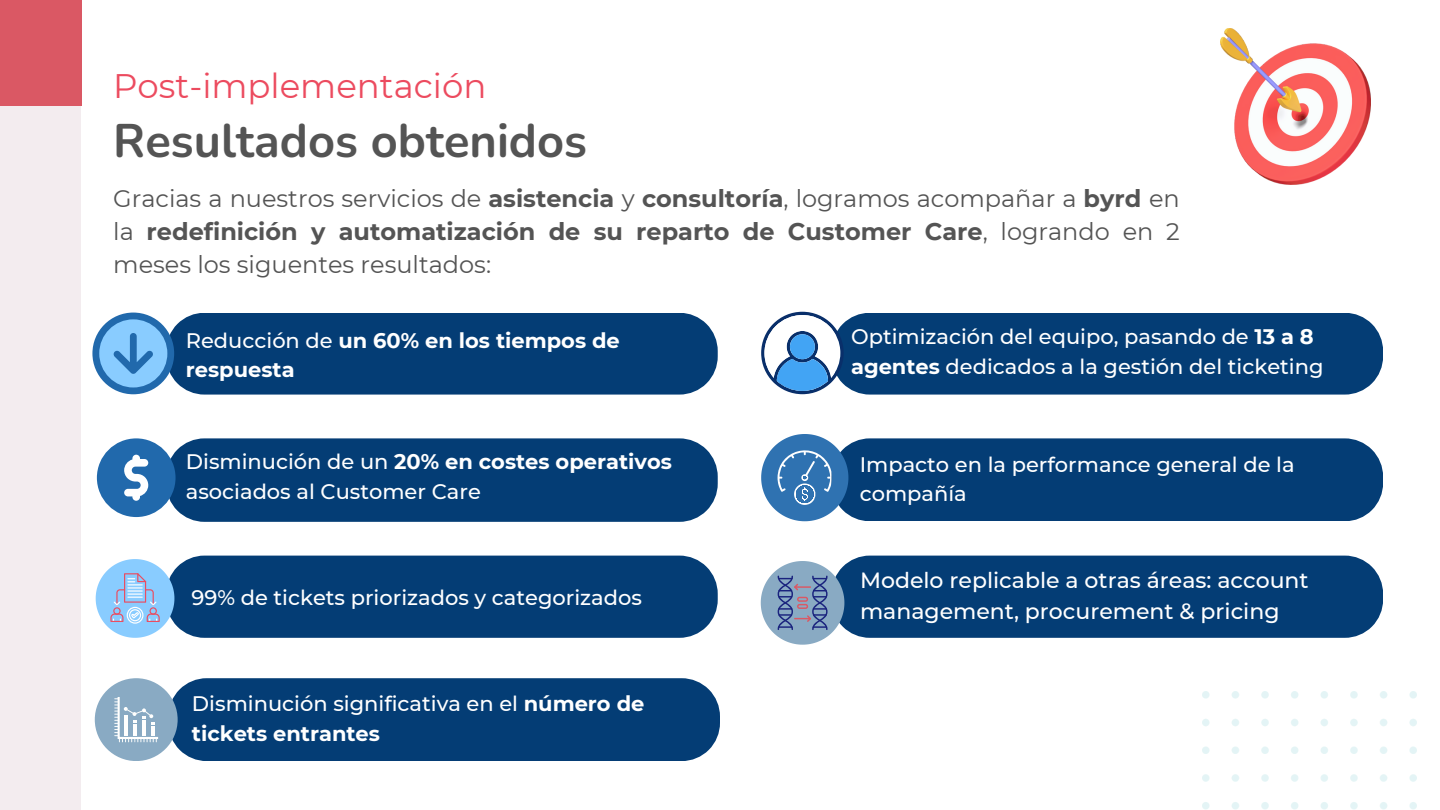
<style>
.page{position:relative;width:1440px;height:810px;background:#fff}
.page>*{position:absolute;margin:0;border:0;box-sizing:border-box;transform-origin:0 0}
.t1{font:700 47px "Nunito";color:#545454}
.t2{font:34px "Montserrat";color:#ec4b5f}
.t3{font:24px/33px "Montserrat";color:#545454;text-align:justify}
.t4{font:500 22px/30.8px "Montserrat";color:#fff}
.t5{font:500 21px/29.2px "Montserrat";color:#fff}
.t6{font:700 21px/29.2px "Montserrat";color:#fff}
.s1{font-weight:700}
.s2{font-weight:500}
</style>
<div class="page">
<div style="left:0;top:87px;width:81px;height:723px;background:#f3ecef"></div>
<div style="left:0;top:0;width:82px;height:106px;background:#da5864"></div>
<img style="left:1203px;top:691px;width:213px;height:119px">
<img style="left:1220px;top:28px;width:150px;height:157px">
<div style="left:168px;top:678px;width:552px;height:83px;background:#043d75"></div>
<svg style="left:92px;top:313px;width:626px;height:82px;background:#195086"></svg>
<svg style="left:96px;top:556px;width:622px;height:82px;background:#1d5387"></svg>
<div style="left:95px;top:678px;width:82px;height:83px;background:#89aac3;border-radius:50%"></div>
<svg style="left:114px;top:697px;width:44px;height:45px"></svg>
<svg style="left:761px;top:312px;width:622px;height:83px;background:#1f5386"></svg>
<svg style="left:761px;top:434px;width:622px;height:87px;background:#1f5487"></svg>
<svg style="left:761px;top:556px;width:622px;height:89px;background:#2d5c8b"></svg>
<svg style="left:97px;top:438px;width:621px;height:84px;background:#164d82"></svg>
<p class="t2" style="left:113px;top:65px;width:375px">Post-implementación</p>
<h4 class="t1" style="left:113px;top:110px;width:475px">Resultados obtenidos</h4>
<p class="t3" style="left:113px;top:182px;width:1068px">Gracias a nuestros servicios de <span class="s1">asistencia</span> y <span class="s1">consultoría</span>, logramos acompañar a <span class="s1">byrd</span> en la <span class="s1">redefinición y automatización de su reparto de Customer Care</span>, logrando en 2 meses los siguentes resultados:</p>
<p class="t6" style="left:186px;top:326px;width:435px"><span class="s2">Reducción de</span> un 60% en los tiempos de respuesta</p>
<p class="t5" style="left:186px;top:447px;width:488px">Disminución de un <span class="s1">20% en costes operativos </span>asociados al Customer Care</p>
<p class="t5" style="left:192px;top:583px;width:452px">99% de tickets priorizados y categorizados</p>
<p class="t5" style="left:192px;top:689px;width:454px">Disminución significativa en el <span class="s1">número de tickets entrantes</span></p>
<p class="t5" style="left:851px;top:322px;width:474px">Optimización del equipo, pasando de <span class="s1">13 a 8 agentes</span> dedicados a la gestión del ticketing</p>
<p class="t5" style="left:860px;top:450px;width:436px">Impacto en la performance general de la compañía</p>
<p class="t4" style="left:860px;top:565px;width:450px">Modelo replicable a otras áreas: account management, procurement &amp; pricing</p>
</div>
